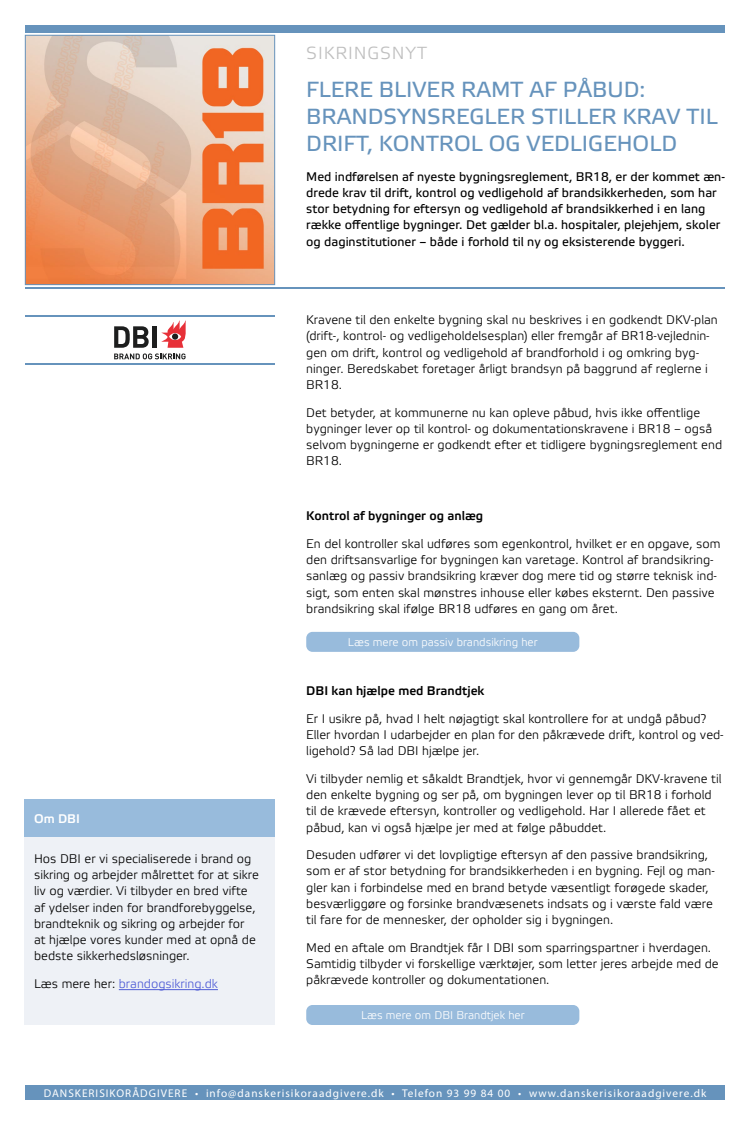
<style>
.page{position:relative;width:750px;height:1125px;background:#fff}
.page>*{position:absolute;margin:0;border:0;box-sizing:border-box;transform-origin:0 0}
.t1{font:21.88px/26.9px "Etelka Text Pro";color:#6693bc}
.t2{font:17.5px "Etelka Light Pro";letter-spacing:.05em;color:#bfbfbf}
.t3{font:12.5px/16.2px "Etelka Light Pro";color:#000}
.t4{font:12.5px/16.2px "Etelka Text Pro";color:#000}
.t5{font:12.5px "Etelka Medium Pro";color:#000}
.t6{font:12.5px "Etelka Light Pro";color:#4f5cd6}
.t7{font:12.5px "Etelka Medium Pro";color:#fff}
.t8{font:11.25px "Myriad Pro";letter-spacing:.09em;color:#fff}
.t9{font:11.25px "Etelka Light Pro";color:#fff}
.s1{color:#000}
</style>
<div class="page">
<div style="left:25px;top:25px;width:700px;height:7px;background:#6693bc"></div>
<div style="left:25px;top:1085px;width:700px;height:15px;background:#6693bc"></div>
<hr style="left:25px;top:287px;width:700px;height:2px;background:#6693bc">
<hr style="left:25px;top:316px;width:250px;height:1px;background:#6693bc">
<hr style="left:25px;top:363px;width:250px;height:1px;background:#6693bc">
<img style="left:27px;top:37px;width:246px;height:246px">
<div style="left:25px;top:35px;width:250px;height:250px;border:1px solid #6693bc"></div>
<svg style="left:114px;top:321px;width:72px;height:38px"></svg>
<div style="left:306px;top:632px;width:273px;height:20px;background:#98bbdc;border-radius:6px"></div>
<div style="left:306px;top:1005px;width:273px;height:20px;background:#98bbdc;border-radius:6px"></div>
<div style="left:24px;top:837px;width:251px;height:188px;background:#eef1f6"></div>
<hr style="left:119px;top:989px;width:99px;height:1px;background:#4f5cd6">
<div style="left:24px;top:799px;width:251px;height:38px;background:#98bbdc"></div>
<h2 class="t2" style="left:306px;top:43px;width:122px">SIKRINGSNYT</h2>
<h1 class="t1" style="left:306px;top:77px;width:413px">FLERE BLIVER RAMT AF PÅBUD:<br>BRANDSYNSREGLER STILLER KRAV TIL<br>DRIFT, KONTROL OG VEDLIGEHOLD</h1>
<p class="t4" style="left:306px;top:169px;width:420px">Med indførelsen af nyeste bygningsreglement, BR18, er der kommet æn&shy;drede krav til drift, kontrol og vedligehold af brandsikkerheden, som har stor betydning for eftersyn og vedligehold af brandsikkerhed i en lang række offentlige bygninger. Det gælder bl.a. hospitaler, plejehjem, skoler og daginstitutioner – både i forhold til ny og eksisterende byggeri.</p>
<p class="t3" style="left:306px;top:312px;width:413px">Kravene til den enkelte bygning skal nu beskrives i en godkendt DKV-plan (drift-, kontrol- og vedligeholdelsesplan) eller fremgår af BR18-vejlednin&shy;gen om drift, kontrol og vedligehold af brandforhold i og omkring byg&shy;ninger. Beredskabet foretager årligt brandsyn på baggrund af reglerne i BR18.</p>
<p class="t3" style="left:306px;top:405px;width:417px">Det betyder, at kommunerne nu kan opleve påbud, hvis ikke offentlige bygninger lever op til kontrol- og dokumentationskravene i BR18 – også selvom bygningerne er godkendt efter et tidligere bygningsreglement end BR18.</p>
<p class="t5" style="left:306px;top:509px;width:179px">Kontrol af bygninger og anlæg</p>
<p class="t3" style="left:306px;top:536px;width:416px">En del kontroller skal udføres som egenkontrol, hvilket er en opgave, som den driftsansvarlige for bygningen kan varetage. Kontrol af brandsikring&shy;sanlæg og passiv brandsikring kræver dog mere tid og større teknisk ind&shy;sigt, som enten skal mønstres inhouse eller købes eksternt. Den passive brandsikring skal ifølge BR18 udføres en gang om året.</p>
<p class="t7" style="left:34px;top:812px;width:47px">Om DBI</p>
<p class="t3" style="left:34px;top:851px;width:226px">Hos DBI er vi specialiserede i brand og sikring og arbejder målrettet for at sikre liv og værdier. Vi tilbyder en bred vifte af ydelser inden for brandforebyggelse, brandteknik og sikring og arbejder for at hjælpe vores kunder med at opnå de bedste sikkerhedsløsninger.</p>
<p class="t6" style="left:34px;top:977px;width:185px"><span class="s1">Læs mere her:</span> brandogsikring.dk</p>
<p class="t9" style="left:348px;top:636px;width:191px">Læs mere om passiv brandsikring her</p>
<p class="t5" style="left:306px;top:684px;width:180px">DBI kan hjælpe med Brandtjek</p>
<p class="t3" style="left:306px;top:711px;width:419px">Er I usikre på, hvad I helt nøjagtigt skal kontrollere for at undgå påbud?<br>Eller hvordan I udarbejder en plan for den påkrævede drift, kontrol og ved&shy;ligehold? Så lad DBI hjælpe jer.</p>
<p class="t3" style="left:306px;top:771px;width:417px">Vi tilbyder nemlig et såkaldt Brandtjek, hvor vi gennemgår DKV-kravene til den enkelte bygning og ser på, om bygningen lever op til BR18 i forhold til de krævede eftersyn, kontroller og vedligehold. Har I allerede fået et påbud, kan vi også hjælpe jer med at følge påbuddet.</p>
<p class="t3" style="left:306px;top:847px;width:410px">Desuden udfører vi det lovpligtige eftersyn af den passive brandsikring, som er af stor betydning for brandsikkerheden i en bygning. Fejl og man&shy;gler kan i forbindelse med en brand betyde væsentligt forøgede skader, besværliggøre og forsinke brandvæsenets indsats og i værste fald være til fare for de mennesker, der opholder sig i bygningen.</p>
<p class="t3" style="left:306px;top:940px;width:414px">Med en aftale om Brandtjek får I DBI som sparringspartner i hverdagen.<br>Samtidig tilbyder vi forskellige værktøjer, som letter jeres arbejde med de påkrævede kontroller og dokumentationen.</p>
<p class="t9" style="left:361px;top:1009px;width:165px">Læs mere om DBI Brandtjek her</p>
<p class="t8" style="left:44px;top:1086px;width:664px">DANSKERISIKORÅDGIVERE • info@danskerisikoraadgivere.dk • Telefon 93 99 84 00 • www.danskerisikoraadgivere.dk</p>
</div>
